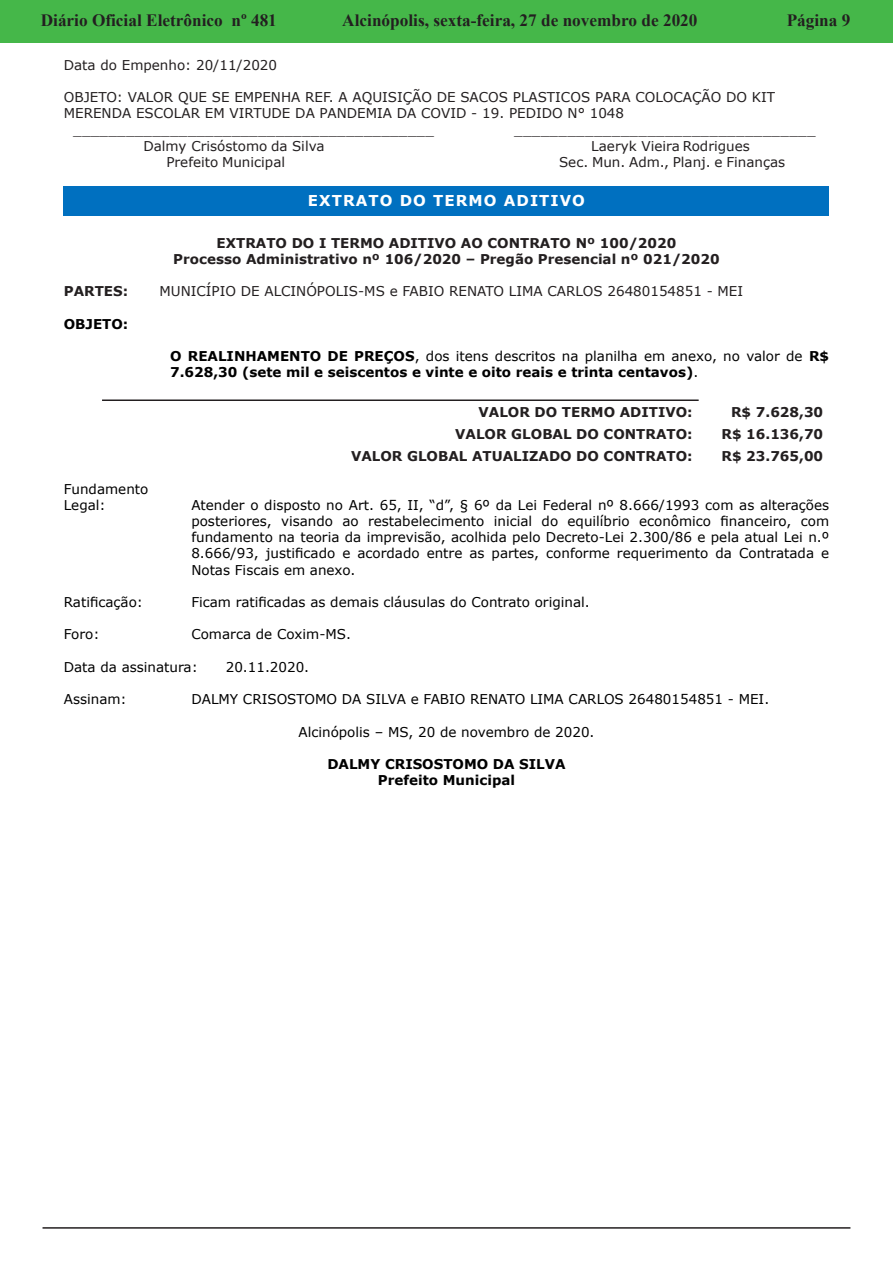
<style>
.page{position:relative;width:893px;height:1263px;background:#fff}
.page>*{position:absolute;margin:0;border:0;box-sizing:border-box;transform-origin:0 0}
.t1{font:700 17.25px "Times New Roman";color:#231f20}
.t2{font:700 15px "Verdana";letter-spacing:.07em;color:#fff}
.t3{font:13.5px/16.2px "Verdana";color:#000;text-align:justify}
.Body_Text{font:13.5px/16.2px "Verdana";color:#231f20}
.t4{font:700 13.5px "Verdana";color:#231f20}
.t5{font:700 13.5px/16.2px "Verdana";color:#000}
.s1{font-weight:400}
</style>
<div class="page">
<div style="left:0;top:0;width:893px;height:43px;background:#45b749"></div>
<hr style="left:43px;top:1227px;width:807px;height:2px;background:#231f20">
<div style="left:64px;top:186px;width:765px;height:29px;background:#0070c0"></div>
<hr style="left:102px;top:399px;width:597px;height:2px;background:#231f20">
<p class="t1" style="left:41px;top:7px;width:238px">Diário Oficial Eletrônico nº 481</p>
<p class="t1" style="left:342px;top:7px;width:357px">Alcinópolis, sexta-feira, 27 de novembro de 2020</p>
<p class="t1" style="left:787px;top:7px;width:65px">Página 9</p>
<p class="Body_Text" style="left:64px;top:57px;width:215px">Data do Empenho: 20/11/2020</p>
<p class="Body_Text" style="left:64px;top:89px;width:713px">OBJETO: VALOR QUE SE EMPENHA REF. A AQUISIÇÃO DE SACOS PLASTICOS PARA COLOCAÇÃO DO KIT<br>MERENDA ESCOLAR EM VIRTUDE DA PANDEMIA DA COVID - 19. PEDIDO N° 1048</p>
<p class="Body_Text" style="left:73px;top:122px;width:362px">_________________________________________</p>
<p class="Body_Text" style="left:514px;top:122px;width:303px">__________________________________</p>
<p class="Body_Text" style="left:143px;top:138px;width:183px">Dalmy Crisóstomo da Silva</p>
<p class="Body_Text" style="left:591px;top:138px;width:160px">Laeryk Vieira Rodrigues</p>
<p class="Body_Text" style="left:166px;top:154px;width:120px">Prefeito Municipal</p>
<p class="Body_Text" style="left:559px;top:154px;width:228px">Sec. Mun. Adm., Planj. e Finanças</p>
<p class="t2" style="left:308px;top:190px;width:279px">EXTRATO DO TERMO ADITIVO</p>
<p class="t4" style="left:217px;top:233px;width:461px">EXTRATO DO I TERMO ADITIVO AO CONTRATO Nº 100/2020</p>
<p class="t4" style="left:173px;top:249px;width:548px">Processo Administrativo nº 106/2020 – Pregão Presencial nº 021/2020</p>
<p class="t4" style="left:64px;top:282px;width:66px">PARTES:</p>
<p class="Body_Text" style="left:159px;top:283px;width:585px">MUNICÍPIO DE ALCINÓPOLIS-MS e FABIO RENATO LIMA CARLOS 26480154851 - MEI</p>
<p class="t5" style="left:64px;top:315px;width:66px">OBJETO:</p>
<p class="t5" style="left:170px;top:348px;width:661px">O REALINHAMENTO DE PREÇOS<span class="s1">, dos itens descritos na planilha em anexo, no valor de</span> R$<br>7.628,30 (sete mil e seiscentos e vinte e oito reais e trinta centavos)<span class="s1">.</span></p>
<p class="t4" style="left:479px;top:402px;width:216px">VALOR DO TERMO ADITIVO:</p>
<p class="t4" style="left:731px;top:402px;width:94px">R$ 7.628,30</p>
<p class="t4" style="left:455px;top:424px;width:239px">VALOR GLOBAL DO CONTRATO:</p>
<p class="t4" style="left:721px;top:424px;width:103px">R$ 16.136,70</p>
<p class="t4" style="left:351px;top:447px;width:343px">VALOR GLOBAL ATUALIZADO DO CONTRATO:</p>
<p class="t4" style="left:721px;top:447px;width:103px">R$ 23.765,00</p>
<p class="t3" style="left:64px;top:480px;width:86px">Fundamento</p>
<p class="t3" style="left:64px;top:497px;width:43px">Legal:</p>
<p class="t3" style="left:191px;top:497px;width:639px">Atender o disposto no Art. 65, II, “d”, § 6º da Lei Federal nº 8.666/1993 com as alterações posteriores, visando ao restabelecimento inicial do equilíbrio econômico financeiro, com fundamento na teoria da imprevisão, acolhida pelo Decreto-Lei 2.300/86 e pela atual Lei n.º 8.666/93, justificado e acordado entre as partes, conforme requerimento da Contratada e Notas Fiscais em anexo.</p>
<p class="t3" style="left:64px;top:594px;width:81px">Ratificação:</p>
<p class="t3" style="left:191px;top:594px;width:400px">Ficam ratificadas as demais cláusulas do Contrato original.</p>
<p class="t3" style="left:64px;top:626px;width:37px">Foro:</p>
<p class="t3" style="left:191px;top:626px;width:161px">Comarca de Coxim-MS.</p>
<p class="t3" style="left:64px;top:659px;width:136px">Data da assinatura:</p>
<p class="t3" style="left:226px;top:659px;width:85px">20.11.2020.</p>
<p class="t3" style="left:64px;top:691px;width:64px">Assinam:</p>
<p class="t3" style="left:191px;top:691px;width:579px">DALMY CRISOSTOMO DA SILVA e FABIO RENATO LIMA CARLOS 26480154851 - MEI.</p>
<p class="t3" style="left:298px;top:723px;width:298px">Alcinópolis – MS, 20 de novembro de 2020.</p>
<p class="t5" style="left:327px;top:756px;width:240px">DALMY CRISOSTOMO DA SILVA</p>
<p class="t5" style="left:378px;top:772px;width:139px">Prefeito Municipal</p>
</div>
